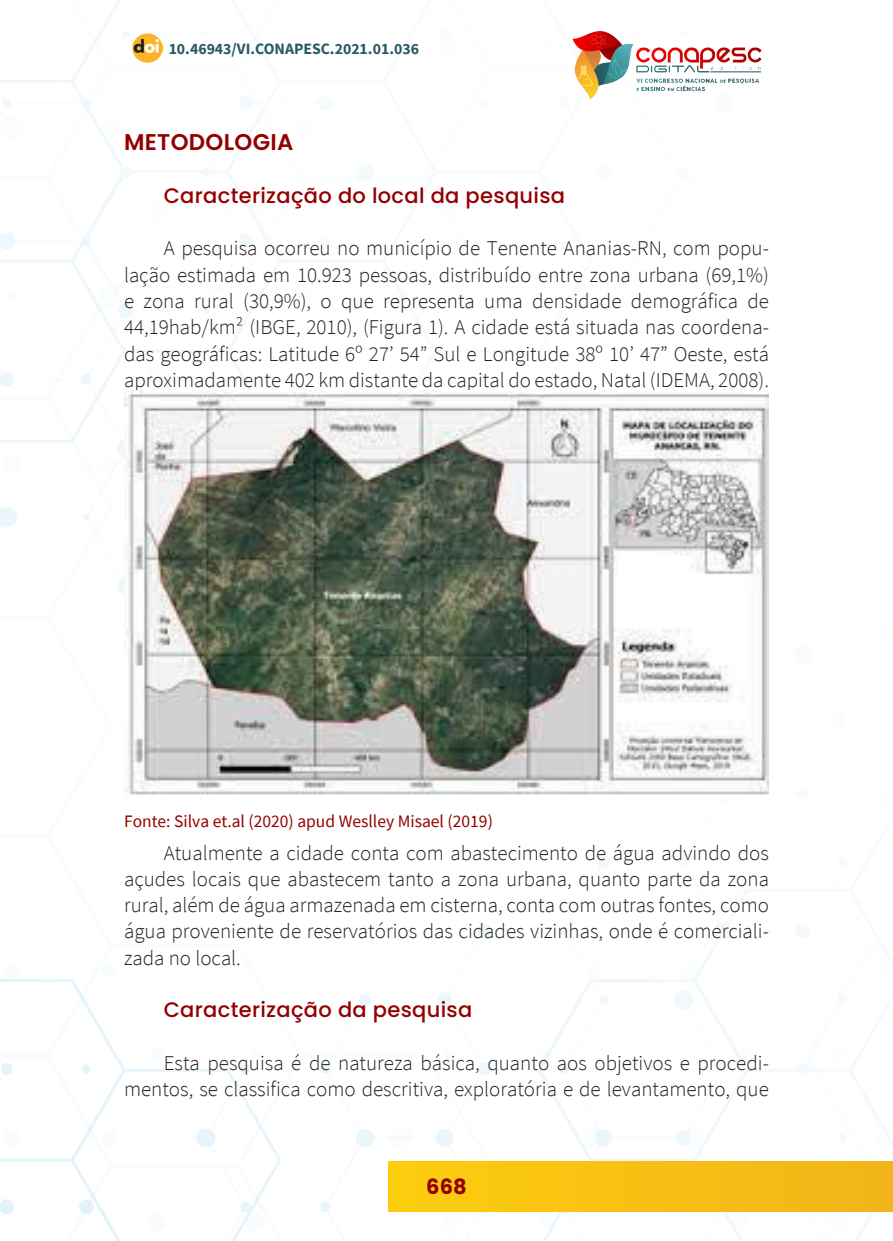
<style>
.page{position:relative;width:893px;height:1241px;background:#fff}
.page>*{position:absolute;margin:0;border:0;box-sizing:border-box;transform-origin:0 0}
._9_SUBTÍTULO_1{font:600 22.75px "Poppins";letter-spacing:.015em;color:#940000}
._7_CORPO{font:300 21px/26.2px "Source Sans Pro";color:#231f20;text-align:justify}
._10_SUBTÍTULO_2{font:500 21px "Poppins";letter-spacing:.015em;color:#940000}
.t1{font:700 21px "Poppins";color:#940000}
._13_FONTES{font:17.5px "Source Sans Pro";color:#940000}
.t2{font:700 15.75px "Source Sans Pro";color:#295a64}
</style>
<div class="page">
<div style="left:389px;top:1161px;width:504px;height:49px;background:#f7c113"></div>
<img style="left:572px;top:31px;width:190px;height:69px">
<img style="left:132px;top:33px;width:30px;height:30px">
<img style="left:124px;top:391px;width:645px;height:404px">
<p class="t2" style="left:169px;top:38px;width:252px">10.46943/VI.CONAPESC.2021.01.036</p>
<p class="_9_SUBTÍTULO_1" style="left:124px;top:129px;width:171px">METODOLOGIA</p>
<p class="_10_SUBTÍTULO_2" style="left:164px;top:183px;width:403px">Caracterização do local da pesquisa</p>
<p class="_7_CORPO" style="left:124px;top:235px;width:646px;text-indent:40px">A pesquisa ocorreu no município de Tenente Ananias-RN, com popu&shy;lação estimada em 10.923 pessoas, distribuído entre zona urbana (69,1%) e zona rural (30,9%), o que representa uma densidade demográfica de 44,19hab/km² (IBGE, 2010), (Figura 1). A cidade está situada nas coordena&shy;das geográficas: Latitude 6º 27’ 54” Sul e Longitude 38º 10’ 47” Oeste, está aproximadamente 402 km distante da capital do estado, Natal (IDEMA, 2008).</p>
<p class="_13_FONTES" style="left:124px;top:809px;width:370px">Fonte: Silva et.al (2020) apud Weslley Misael (2019)</p>
<p class="_7_CORPO" style="left:124px;top:839px;width:646px;text-indent:40px">Atualmente a cidade conta com abastecimento de água advindo dos açudes locais que abastecem tanto a zona urbana, quanto parte da zona rural, além de água armazenada em cisterna, conta com outras fontes, como água proveniente de reservatórios das cidades vizinhas, onde é comerciali&shy;zada no local.</p>
<p class="_10_SUBTÍTULO_2" style="left:164px;top:997px;width:310px">Caracterização da pesquisa</p>
<p class="_7_CORPO" style="left:124px;top:1049px;width:646px;text-align:right">Esta pesquisa é de natureza básica, quanto aos objetivos e procedi&shy;mentos, se classifica como descritiva, exploratória e de levantamento, que</p>
<p class="t1" style="left:426px;top:1173px;width:42px">668</p>
</div>
